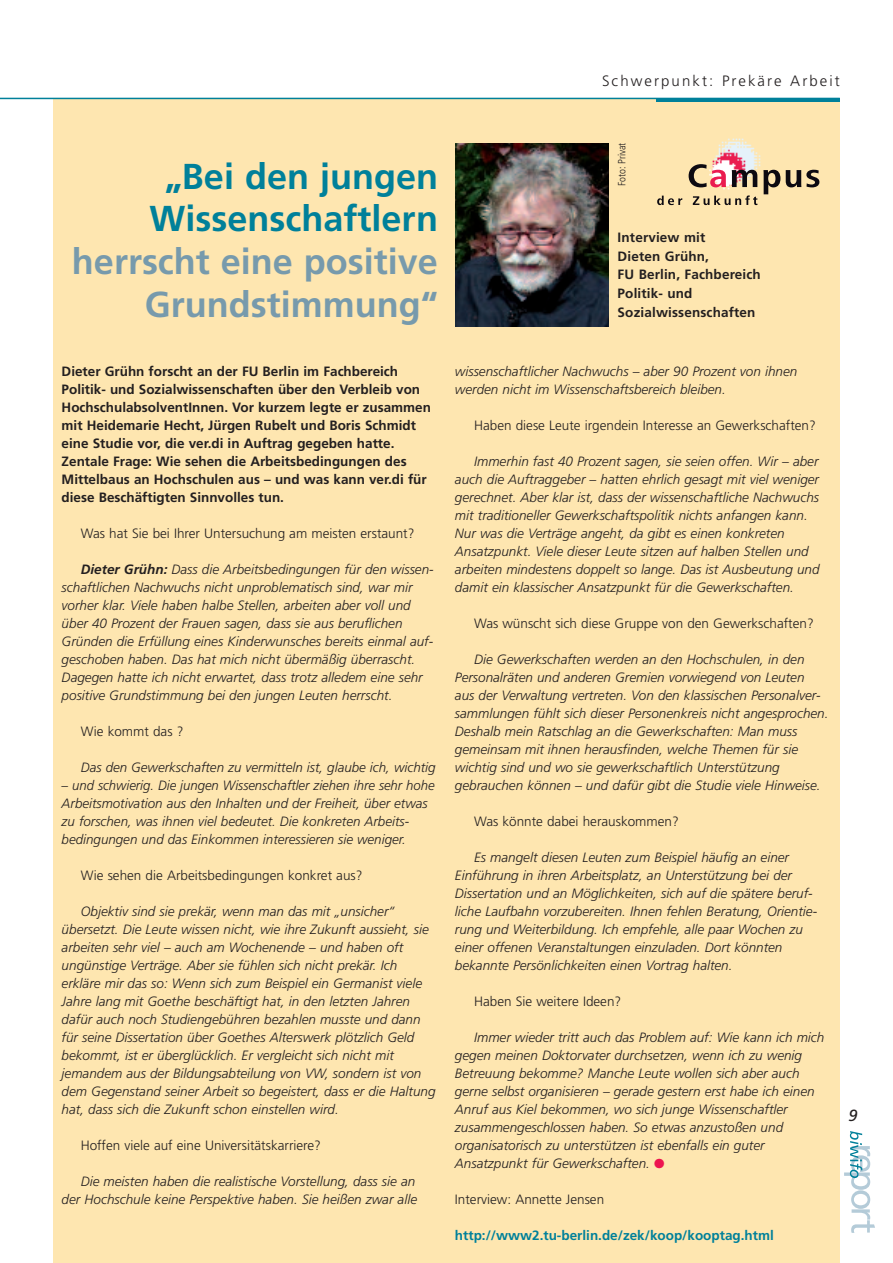
<style>
.page{position:relative;width:893px;height:1263px;background:#fff}
.page>*{position:absolute;margin:0;border:0;box-sizing:border-box;transform-origin:0 0}
.t1{font:700 36px/42.8px "Frutiger LT";color:#779aac;text-align:right}
.t2{font:700 36px/42.8px "Frutiger LT";color:#00809a;text-align:center}
.t3{font:italic 16.2px "Frutiger LT";color:#231f20}
.t4{font:300 15px "Frutiger LT";letter-spacing:.14em;color:#231f20}
.t5{font:italic 300 13.5px/18px "Frutiger LT";color:#231f20}
.t6{font:700 13.5px/18px "Frutiger LT";color:#231f20}
.t7{font:300 13.5px "Frutiger LT";color:#231f20}
.t8{font:700 13.5px "Frutiger LT";color:#00809a}
.t9{font:300 condensed 10.5px "Frutiger LT";color:#231f20}
.s1{font-weight:700}
</style>
<div class="page">
<svg style="left:844px;top:1131px;width:31px;height:102px"></svg>
<div style="left:53px;top:98px;width:787px;height:1165px;background:#fee6b0"></div>
<hr style="left:0;top:98px;width:840px;height:1px;background:#00809a">
<hr style="left:656px;top:98px;width:184px;height:4px;background:#00809a">
<img style="left:455px;top:143px;width:153px;height:183px">
<img style="left:721px;top:138px;width:48px;height:57px">
<img style="left:718px;top:143px;width:37px;height:51px">
<img style="left:703px;top:152px;width:44px;height:43px">
<svg style="left:689px;top:164px;width:37px;height:23px"></svg>
<svg style="left:732px;top:170px;width:25px;height:17px"></svg>
<svg style="left:763px;top:170px;width:17px;height:24px"></svg>
<svg style="left:786px;top:170px;width:33px;height:17px"></svg>
<svg style="left:657px;top:196px;width:25px;height:9px"></svg>
<svg style="left:693px;top:195px;width:64px;height:10px"></svg>
<p class="t4" style="left:602px;top:74px;width:239px">Schwerpunkt: Prekäre Arbeit</p>
<h1 class="t2" style="left:149px;top:157px;width:290px">„Bei den jungen<br>Wissenschaftlern</h1>
<h1 class="t1" style="left:72px;top:243px;width:367px">herrscht eine positive<br>Grundstimmung“</h1>
<p class="t6" style="left:62px;top:364px;width:371px">Dieter Grühn forscht an der FU Berlin im Fachbereich Politik- und Sozialwissenschaften über den Verbleib von HochschulabsolventInnen. Vor kurzem legte er zusammen mit Heidemarie Hecht, Jürgen Rubelt und Boris Schmidt eine Studie vor, die ver.di in Auftrag gegeben hatte.<br>Zentale Frage: Wie sehen die Arbeitsbedingungen des Mittelbaus an Hochschulen aus – und was kann ver.di für diese Beschäftigten Sinnvolles tun.</p>
<p class="t7" style="left:81px;top:528px;width:335px">Was hat Sie bei Ihrer Untersuchung am meisten erstaunt?</p>
<p class="t5" style="left:62px;top:562px;width:374px;text-indent:19px"><span class="s1">Dieter Grühn:</span> Dass die Arbeitsbedingungen für den wissen&shy;schaftlichen Nachwuchs nicht unproblematisch sind, war mir vorher klar. Viele haben halbe Stellen, arbeiten aber voll und über 40 Prozent der Frauen sagen, dass sie aus beruflichen Gründen die Erfüllung eines Kinderwunsches bereits einmal auf&shy;geschoben haben. Das hat mich nicht übermäßig überrascht.<br>Dagegen hatte ich nicht erwartet, dass trotz alledem eine sehr positive Grundstimmung bei den jungen Leuten herrscht.</p>
<p class="t7" style="left:81px;top:726px;width:104px">Wie kommt das ?</p>
<p class="t5" style="left:81px;top:760px;width:356px">Das den Gewerkschaften zu vermitteln ist, glaube ich, wichtig</p>
<p class="t5" style="left:62px;top:778px;width:374px">– und schwierig. Die jungen Wissenschaftler ziehen ihre sehr hohe Arbeitsmotivation aus den Inhalten und der Freiheit, über etwas zu forschen, was ihnen viel bedeutet. Die konkreten Arbeits&shy;bedingungen und das Einkommen interessieren sie weniger.</p>
<p class="t7" style="left:81px;top:870px;width:283px">Wie sehen die Arbeitsbedingungen konkret aus?</p>
<p class="t5" style="left:62px;top:904px;width:375px;text-indent:19px">Objektiv sind sie prekär, wenn man das mit „unsicher“ übersetzt. Die Leute wissen nicht, wie ihre Zukunft aussieht, sie arbeiten sehr viel – auch am Wochenende – und haben oft ungünstige Verträge. Aber sie fühlen sich nicht prekär. Ich erkläre mir das so: Wenn sich zum Beispiel ein Germanist viele Jahre lang mit Goethe beschäftigt hat, in den letzten Jahren dafür auch noch Studiengebühren bezahlen musste und dann für seine Dissertation über Goethes Alterswerk plötzlich Geld bekommt, ist er überglücklich. Er vergleicht sich nicht mit jemandem aus der Bildungsabteilung von VW, sondern ist von dem Gegenstand seiner Arbeit so begeistert, dass er die Haltung hat, dass sich die Zukunft schon einstellen wird.</p>
<p class="t7" style="left:81px;top:1140px;width:242px">Hoffen viele auf eine Universitätskarriere?</p>
<p class="t5" style="left:62px;top:1174px;width:357px;text-align:right">Die meisten haben die realistische Vorstellung, dass sie an der Hochschule keine Perspektive haben. Sie heißen zwar alle</p>
<p class="t9" style="left:618px;top:186px;width:44px;rotate:-90deg">Foto: Privat</p>
<p class="t6" style="left:618px;top:229px;width:145px;line-height:18.6px">Interview mit<br>Dieten Grühn,<br>FU Berlin, Fachbereich<br>Politik- und<br>Sozialwissenschaften</p>
<p class="t5" style="left:455px;top:364px;width:344px">wissenschaftlicher Nachwuchs – aber 90 Prozent von ihnen werden nicht im Wissenschaftsbereich bleiben.</p>
<p class="t7" style="left:474px;top:420px;width:343px">Haben diese Leute irgendein Interesse an Gewerkschaften?</p>
<p class="t5" style="left:455px;top:454px;width:366px;text-indent:19px">Immerhin fast 40 Prozent sagen, sie seien offen. Wir – aber auch die Auftraggeber – hatten ehrlich gesagt mit viel weniger gerechnet. Aber klar ist, dass der wissenschaftliche Nachwuchs mit traditioneller Gewerkschaftspolitik nichts anfangen kann.<br>Nur was die Verträge angeht, da gibt es einen konkreten Ansatzpunkt. Viele dieser Leute sitzen auf halben Stellen und arbeiten mindestens doppelt so lange. Das ist Ausbeutung und damit ein klassischer Ansatzpunkt für die Gewerkschaften.</p>
<p class="t7" style="left:474px;top:618px;width:341px">Was wünscht sich diese Gruppe von den Gewerkschaften?</p>
<p class="t5" style="left:455px;top:652px;width:375px;text-indent:19px">Die Gewerkschaften werden an den Hochschulen, in den Personalräten und anderen Gremien vorwiegend von Leuten<br>aus der Verwaltung vertreten. Von den klassischen Personalver&shy;sammlungen fühlt sich dieser Personenkreis nicht angesprochen.<br>Deshalb mein Ratschlag an die Gewerkschaften: Man muss gemeinsam mit ihnen herausfinden, welche Themen für sie wichtig sind und wo sie gewerkschaftlich Unterstützung gebrauchen können – und dafür gibt die Studie viele Hinweise.</p>
<p class="t7" style="left:474px;top:816px;width:206px">Was könnte dabei herauskommen?</p>
<p class="t5" style="left:455px;top:850px;width:364px;text-indent:19px">Es mangelt diesen Leuten zum Beispiel häufig an einer Einführung in ihren Arbeitsplatz, an Unterstützung bei der Dissertation und an Möglichkeiten, sich auf die spätere beruf&shy;liche Laufbahn vorzubereiten. Ihnen fehlen Beratung, Orientie&shy;rung und Weiterbildung. Ich empfehle, alle paar Wochen zu einer offenen Veranstaltungen einzuladen. Dort könnten bekannte Persönlichkeiten einen Vortrag halten.</p>
<p class="t7" style="left:474px;top:996px;width:149px">Haben Sie weitere Ideen?</p>
<p class="t5" style="left:455px;top:1030px;width:371px;text-indent:19px">Immer wieder tritt auch das Problem auf: Wie kann ich mich gegen meinen Doktorvater durchsetzen, wenn ich zu wenig Betreuung bekomme? Manche Leute wollen sich aber auch gerne selbst organisieren – gerade gestern erst habe ich einen Anruf aus Kiel bekommen, wo sich junge Wissenschaftler zusammengeschlossen haben. So etwas anzustoßen und organisatorisch zu unterstützen ist ebenfalls ein guter Ansatzpunkt für Gewerkschaften.</p>
<p class="t7" style="left:455px;top:1194px;width:151px">Interview: Annette Jensen</p>
<p class="t8" style="left:455px;top:1230px;width:320px">http://www2.tu-berlin.de/zek/koop/kooptag.html</p>
<p class="t3" style="left:848px;top:1109px;width:10px">9</p>
</div>
